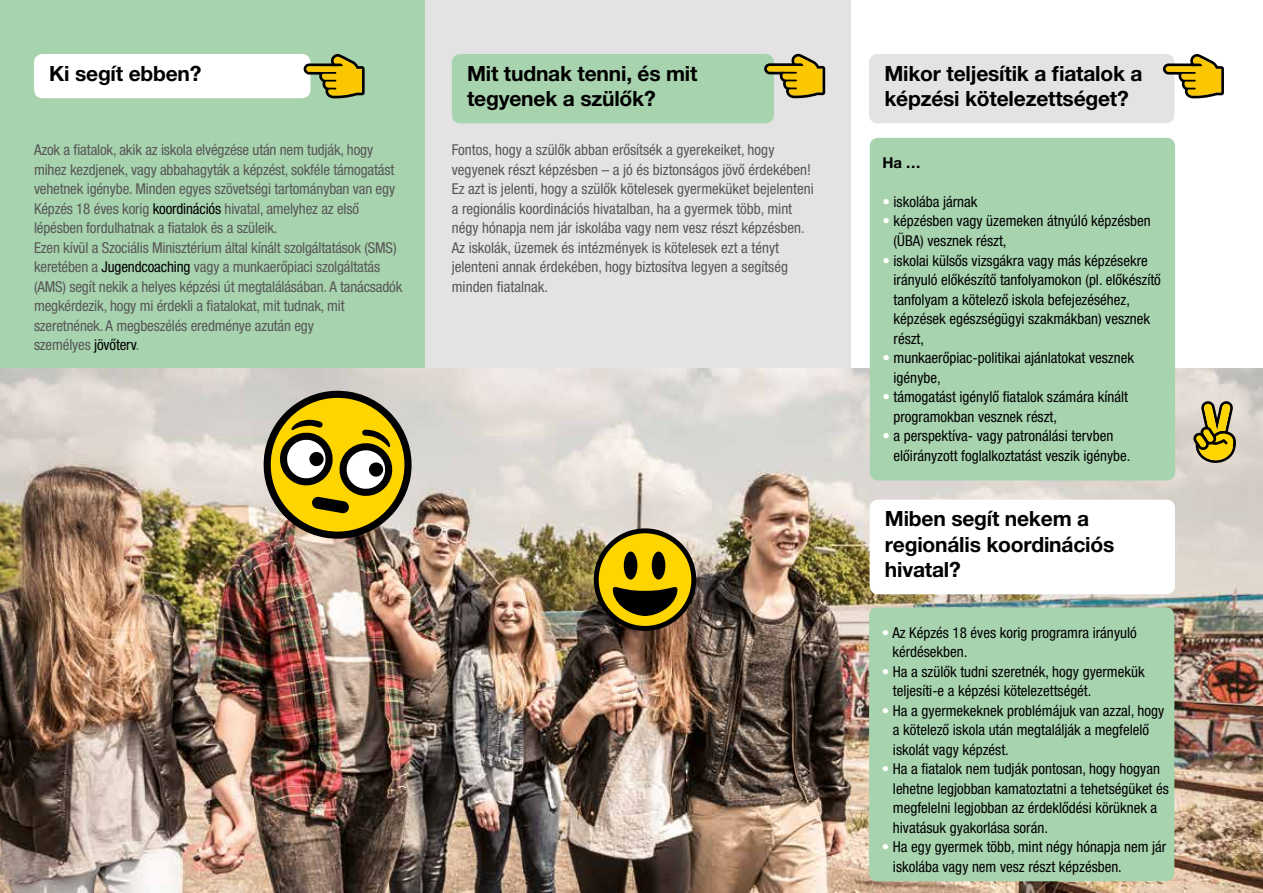
<style>
.page{position:relative;width:1263px;height:893px;background:#fff}
.page>*{position:absolute;margin:0;border:0;box-sizing:border-box;transform-origin:0 0}
.t1{font:700 21px/25.2px "Helvetica Neue LT Pro";letter-spacing:-.01em;color:#000}
.t2{font:condensed 15px/19.5px "Helvetica Neue LT Pro";letter-spacing:-.01em;color:#575756}
.t3{font:condensed 15px/19.5px "Helvetica Neue LT Pro";color:#000}
.t4{font:700 15px "Helvetica Neue LT Pro";color:#000}
.s1{color:#000}
.s2{color:#fff}
</style>
<div class="page">
<div style="left:0;top:0;width:425px;height:893px;background:#a8d3af"></div>
<div style="left:425px;top:0;width:425px;height:893px;background:#e3e3e3"></div>
<div style="left:34px;top:54px;width:276px;height:44px;background:#fff;border-radius:9px"></div>
<div style="left:452px;top:54px;width:322px;height:69px;background:#a8d3af;border-radius:9px"></div>
<div style="left:869px;top:54px;width:305px;height:69px;background:#e3e3e3;border-radius:9px"></div>
<img style="left:0;top:369px;width:1263px;height:524px">
<div style="left:870px;top:500px;width:305px;height:94px;background:#fff;border-radius:9px"></div>
<svg style="left:594px;top:528px;width:102px;height:103px;background:#9e861b"></svg>
<div style="left:652px;top:551px;width:13px;height:29px;background:#000;border-radius:50%"></div>
<div style="left:624px;top:551px;width:13px;height:29px;background:#000;border-radius:50%"></div>
<svg style="left:258px;top:385px;width:159px;height:160px;background:#af9d4f"></svg>
<svg style="left:303px;top:54px;width:62px;height:44px"></svg>
<svg style="left:1163px;top:54px;width:61px;height:44px"></svg>
<svg style="left:1192px;top:401px;width:45px;height:62px;background:#b19d47"></svg>
<div style="left:870px;top:138px;width:305px;height:342px;background:#a8d3af;border-radius:9px"></div>
<div style="left:869px;top:607px;width:305px;height:274px;background:#a8d3af;border-radius:9px"></div>
<svg style="left:764px;top:54px;width:61px;height:44px"></svg>
<h1 class="t1" style="left:49px;top:60px;width:154px">Ki segít ebben?</h1>
<h1 class="t1" style="left:467px;top:60px;width:232px">Mit tudnak tenni, és mit tegyenek a szülők?</h1>
<h1 class="t1" style="left:884px;top:60px;width:260px">Mikor teljesítik a fiatalok a képzési kötelezettséget?</h1>
<p class="t2" style="left:452px;top:140px;width:363px">Fontos, hogy a szülők abban erősítsék a gyerekeiket, hogy vegyenek részt képzésben – a jó és biztonságos jövő érdekében!<br>Ez azt is jelenti, hogy a szülők kötelesek gyermeküket bejelenteni a regionális koordinációs hivatalban, ha a gyermek több, mint négy hónapja nem jár iskolába vagy nem vesz részt képzésben.<br>Az iskolák, üzemek és intézmények is kötelesek ezt a tényt jelenteni annak érdekében, hogy biztosítva legyen a segítség minden fiatalnak.</p>
<p class="t2" style="left:34px;top:140px;width:370px">Azok a fiatalok, akik az iskola elvégzése után nem tudják, hogy mihez kezdjenek, vagy abbahagyták a képzést, sokféle támogatást vehetnek igénybe. Minden egyes szövetségi tartományban van egy Képzés 18 éves korig <span class="s1">koordinációs</span> hivatal, amelyhez az első lépésben fordulhatnak a fiatalok és a szüleik.<br>Ezen kívül a Szociális Minisztérium által kínált szolgáltatások (SMS) keretében a <span class="s1">Jugendcoaching</span> vagy a munkaerőpiaci szolgáltatás (AMS) segít nekik a helyes képzési út megtalálásában. A tanácsadók megkérdezik, hogy mi érdekli a fiatalokat, mit tudnak, mit szeretnének. A megbeszélés eredménye azután egy<br>személyes <span class="s1">jövőterv</span>.</p>
<p class="t4" style="left:882px;top:153px;width:40px">Ha …</p>
<p class="t3" style="left:882px;top:192px;width:96px"><span class="s2">•</span> iskolába járnak</p>
<p class="t3" style="left:893px;top:211px;width:259px;text-indent:-11px"><span class="s2">•</span> képzésben vagy üzemeken átnyúló képzésben (ÜBA) vesznek részt,</p>
<p class="t3" style="left:893px;top:250px;width:269px;text-indent:-11px"><span class="s2">•</span> iskolai külsős vizsgákra vagy más képzésekre irányuló előkészítő tanfolyamokon (pl. előkészítő tanfolyam a kötelező iskola befejezéséhez, képzések egészségügyi szakmákban) vesznek részt,</p>
<p class="t3" style="left:893px;top:348px;width:242px;text-indent:-11px"><span class="s2">•</span> munkaerőpiac-politikai ajánlatokat vesznek igénybe,</p>
<p class="t3" style="left:893px;top:387px;width:236px;text-indent:-11px"><span class="s2">•</span> támogatást igénylő fiatalok számára kínált programokban vesznek részt,</p>
<p class="t3" style="left:893px;top:426px;width:238px;text-indent:-11px"><span class="s2">•</span> a perspektíva- vagy patronálási tervben előirányzott foglalkoztatást veszik igénybe.</p>
<h1 class="t1" style="left:885px;top:506px;width:231px">Miben segít nekem a regionális koordinációs hivatal?</h1>
<p class="t3" style="left:892px;top:622px;width:246px;text-indent:-11px"><span class="s2">•</span> Az Képzés 18 éves korig programra irányuló kérdésekben.</p>
<p class="t3" style="left:893px;top:661px;width:253px;text-indent:-11px"><span class="s2">•</span> Ha a szülők tudni szeretnék, hogy gyermekük teljesíti-e a képzési kötelezettségét.</p>
<p class="t3" style="left:893px;top:700px;width:273px;text-indent:-11px"><span class="s2">•</span> Ha a gyermekeknek problémájuk van azzal, hogy a kötelező iskola után megtalálják a megfelelő iskolát vagy képzést.</p>
<p class="t3" style="left:893px;top:759px;width:277px;text-indent:-11px"><span class="s2">•</span> Ha a fiatalok nem tudják pontosan, hogy hogyan lehetne legjobban kamatoztatni a tehetségüket és megfelelni legjobban az érdeklődési körüknek a hivatásuk gyakorlása során.</p>
<p class="t3" style="left:893px;top:837px;width:275px;text-indent:-11px"><span class="s2">•</span> Ha egy gyermek több, mint négy hónapja nem jár iskolába vagy nem vesz részt képzésben.</p>
</div>
